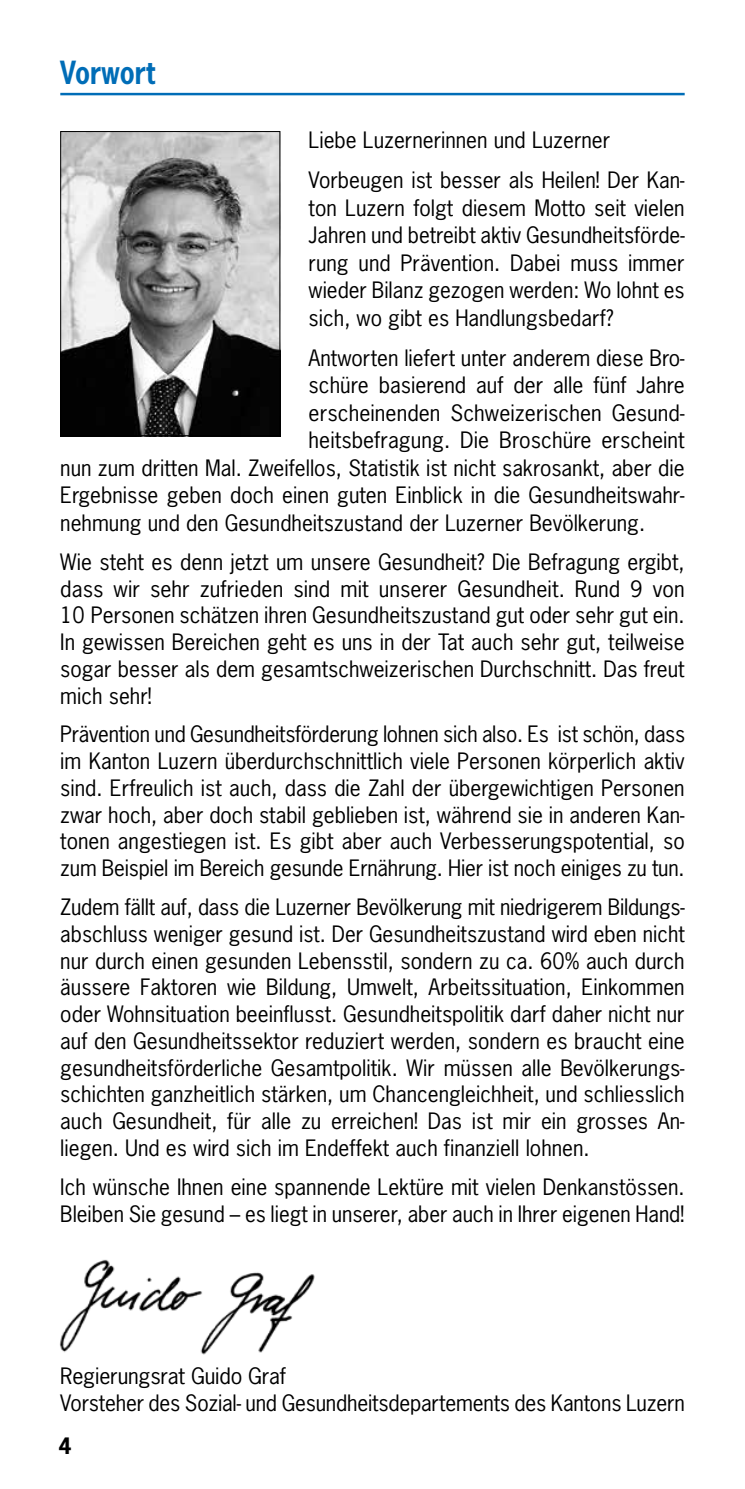
<style>
.page{position:relative;width:745px;height:1489px;background:#fff}
.page>*{position:absolute;margin:0;border:0;box-sizing:border-box;transform-origin:0 0}
.Kopftitel_-mit_Linie{font:700 30px "News Gothic Std";color:#006db7;scale:.88 1}
.Grundtext{font:21.25px/26.8px "News Gothic Std";color:#000;text-align:justify}
.t1{font:700 21.25px "News Gothic Std";color:#000}
</style>
<div class="page">
<hr style="left:60px;top:93px;width:624px;height:2px;background:#006db7">
<img style="left:62px;top:133px;width:216px;height:301px">
<div style="left:60px;top:131px;width:220px;height:305px;border:1px solid #000"></div>
<img style="left:59px;top:1259px;width:256px;height:94px">
<p class="Kopftitel_-mit_Linie" style="left:60px;top:52px;width:109px">Vorwort</p>
<p class="Grundtext" style="left:308px;top:126px;width:303px">Liebe Luzernerinnen und Luzerner</p>
<p class="Grundtext" style="left:308px;top:166px;width:377px;line-height:27.5px">Vorbeugen ist besser als Heilen! Der Kan&shy;ton Luzern folgt diesem Motto seit vielen Jahren und betreibt aktiv Gesundheitsförde&shy;rung und Prävention. Dabei muss immer wieder Bilanz gezogen werden: Wo lohnt es sich, wo gibt es Handlungsbedarf?</p>
<p class="Grundtext" style="left:308px;top:344px;width:377px">Antworten liefert unter anderem diese Bro-</p>
<p class="Grundtext" style="left:308px;top:372px;width:377px">schüre basierend auf der alle fünf Jahre</p>
<p class="Grundtext" style="left:308px;top:399px;width:377px">erscheinenden Schweizerischen Gesund-</p>
<p class="Grundtext" style="left:308px;top:427px;width:377px">heitsbefragung. Die Broschüre erscheint</p>
<p class="Grundtext" style="left:60px;top:454px;width:625px">nun zum dritten Mal. Zweifellos, Statistik ist nicht sakrosankt, aber die</p>
<p class="Grundtext" style="left:60px;top:482px;width:625px">Ergebnisse geben doch einen guten Einblick in die Gesundheitswahr-</p>
<p class="Grundtext" style="left:60px;top:509px;width:586px">nehmung und den Gesundheitszustand der Luzerner Bevölkerung.</p>
<p class="Grundtext" style="left:60px;top:548px;width:625px">Wie steht es denn jetzt um unsere Gesundheit? Die Befragung ergibt, dass wir sehr zufrieden sind mit unserer Gesundheit. Rund 9 von 10 Personen schätzen ihren Gesundheitszustand gut oder sehr gut ein.<br>In gewissen Bereichen geht es uns in der Tat auch sehr gut, teilweise sogar besser als dem gesamtschweizerischen Durchschnitt. Das freut mich sehr!</p>
<p class="Grundtext" style="left:60px;top:720px;width:626px">Prävention und Gesundheitsförderung lohnen sich also. Es ist schön, dass im Kanton Luzern überdurchschnittlich viele Personen körperlich aktiv sind. Erfreulich ist auch, dass die Zahl der übergewichtigen Personen zwar hoch, aber doch stabil geblieben ist, während sie in anderen Kan&shy;tonen angestiegen ist. Es gibt aber auch Verbesserungspotential, so zum Beispiel im Bereich gesunde Ernährung. Hier ist noch einiges zu tun.</p>
<p class="Grundtext" style="left:60px;top:893px;width:625px">Zudem fällt auf, dass die Luzerner Bevölkerung mit niedrigerem Bildungs&shy;abschluss weniger gesund ist. Der Gesundheitszustand wird eben nicht nur durch einen gesunden Lebensstil, sondern zu ca. 60% auch durch äussere Faktoren wie Bildung, Umwelt, Arbeitssituation, Einkommen oder Wohnsituation beeinflusst. Gesundheitspolitik darf daher nicht nur auf den Gesundheitssektor reduziert werden, sondern es braucht eine gesundheitsförderliche Gesamtpolitik. Wir müssen alle Bevölkerungs&shy;schichten ganzheitlich stärken, um Chancengleichheit, und schliesslich auch Gesundheit, für alle zu erreichen! Das ist mir ein grosses An&shy;liegen. Und es wird sich im Endeffekt auch finanziell lohnen.</p>
<p class="Grundtext" style="left:60px;top:1173px;width:625px">Ich wünsche Ihnen eine spannende Lektüre mit vielen Denkanstössen.<br>Bleiben Sie gesund – es liegt in unserer, aber auch in Ihrer eigenen Hand!</p>
<p class="Grundtext" style="left:60px;top:1362px;width:625px">Regierungsrat Guido Graf<br>Vorsteher des Sozial- und Gesundheitsdepartements des Kantons Luzern</p>
<p class="t1" style="left:58px;top:1431px;width:15px">4</p>
</div>
